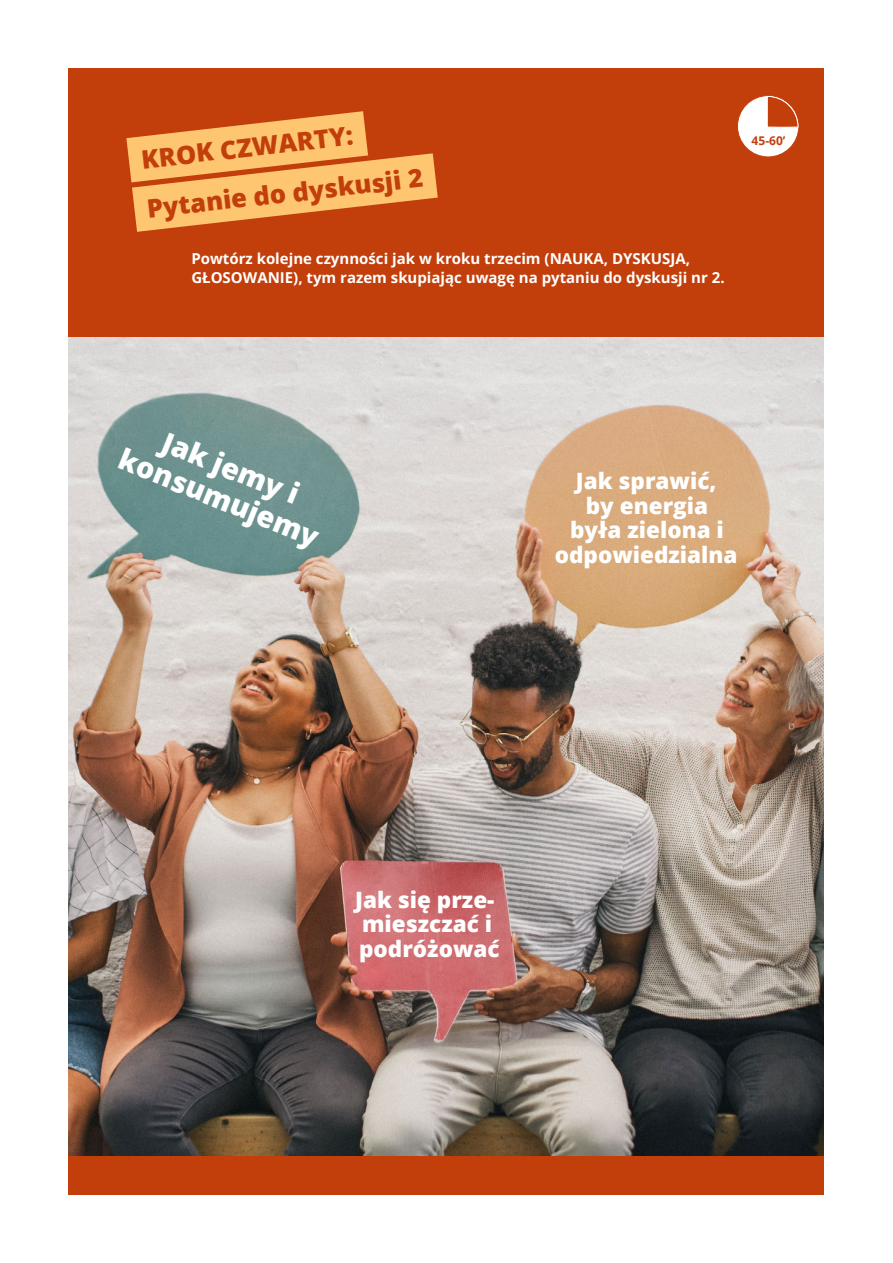
<style>
.page{position:relative;width:893px;height:1263px;background:#fff}
.page>*{position:absolute;margin:0;border:0;box-sizing:border-box;transform-origin:0 0}
.L2{font:800 28.8px/31.8px "Open Sans";color:#fff;text-align:center}
.HH0{font:800 25.5px "Open Sans";color:#c23f0c}
.L2-2{font:800 22.5px/24.8px "Open Sans";color:#fff;text-align:center}
.p2{font:700 15px/19.5px "Open Sans";color:#fff}
.t1{font:700 12px "Open Sans";color:#c23f0c}
</style>
<div class="page">
<div style="left:68px;top:68px;width:756px;height:1127px;background:#c23f0c"></div>
<img style="left:68px;top:337px;width:756px;height:818px">
<svg style="left:126px;top:111px;width:312px;height:121px"></svg>
<div style="left:737px;top:96px;width:62px;height:61px;background:#fff;border-radius:50%"></div>
<div style="left:737px;top:95px;width:62px;height:62px;border:1px solid #c23f0c;border-radius:50%"></div>
<svg style="left:766px;top:96px;width:33px;height:32px"></svg>
<p class="HH0" style="left:139px;top:141px;width:215px;rotate:-7deg">KROK CZWARTY:</p>
<p class="HH0" style="left:145px;top:191px;width:279px;rotate:-7deg">Pytanie do dyskusji 2</p>
<p class="p2" style="left:191px;top:248px;width:535px">Powtórz kolejne czynności jak w kroku trzecim (NAUKA, DYSKUSJA,<br>GŁOSOWANIE), tym razem skupiając uwagę na pytaniu do dyskusji nr 2.</p>
<p class="t1" style="left:752px;top:133px;width:35px">45-60’</p>
<p class="L2" style="left:138px;top:412px;width:215px;rotate:22deg">Jak jemy i konsumujemy</p>
<p class="L2-2" style="left:555px;top:467px;width:184px">Jak sprawić,<br>by energia<br>była zielona i odpowiedzialna</p>
<p class="L2-2" style="left:355px;top:886px;width:146px;text-align:left">Jak się prze&shy;mieszczać i podróżować</p>
</div>
